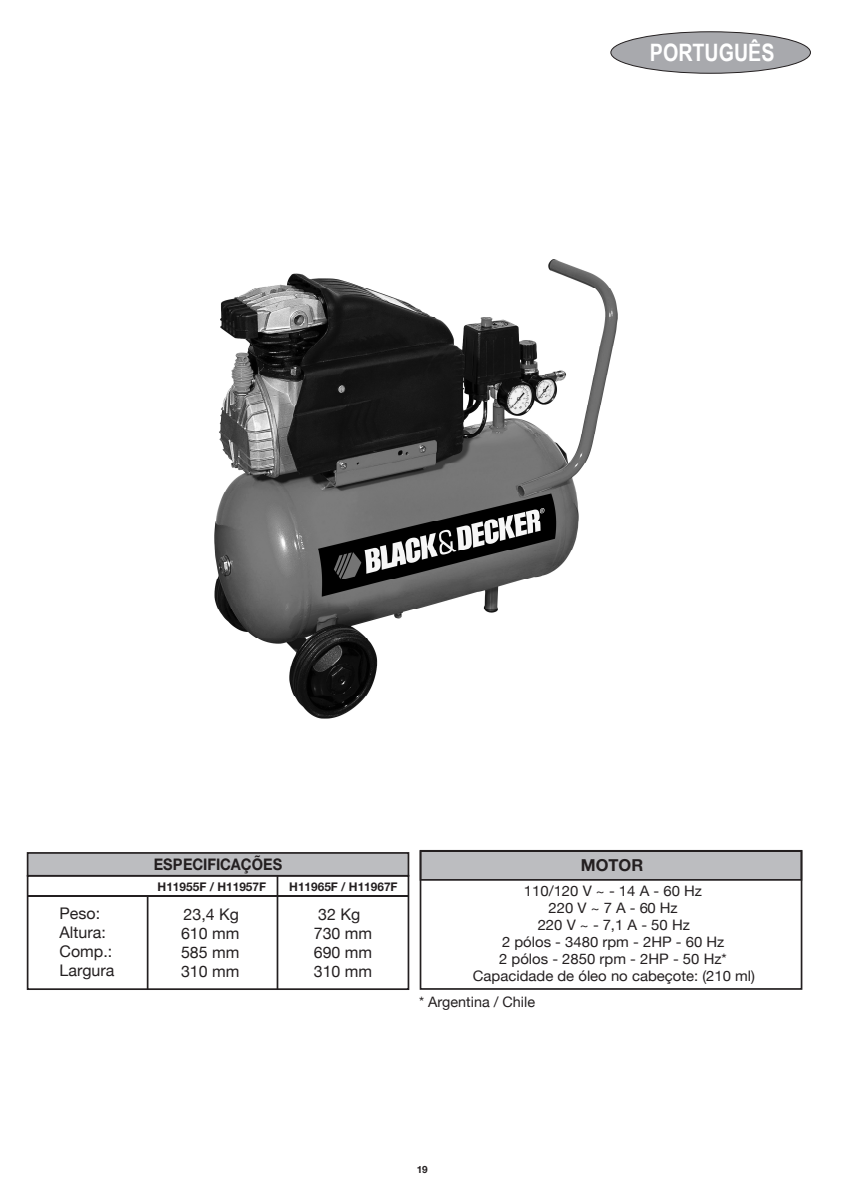
<style>
.page{position:relative;width:842px;height:1192px;background:#fff}
.page>*{position:absolute;margin:0;border:0;box-sizing:border-box;transform-origin:0 0}
.t1{font:700 24px "Arial Narrow";color:#fff}
.t2{font:700 16.6px "Helvetica Neue";color:#231f20}
.t3{font:16px/18.8px "Helvetica Neue";color:#231f20}
.t4{font:700 16px "Helvetica Neue";color:#231f20;scale:.91 1}
.t5{font:14.4px/17px "Helvetica Neue";color:#231f20;text-align:center}
.t6{font:700 12px "Helvetica Neue";color:#231f20}
.t7{font:700 10px "Helvetica Neue";color:#231f20}
</style>
<div class="page">
<div style="left:611px;top:32px;width:199px;height:41px;background:#a8a9ad;border-radius:50%"></div>
<div style="left:611px;top:32px;width:200px;height:42px;border:1px solid #231f20;border-radius:50%"></div>
<div style="left:421px;top:851px;width:380px;height:29px;background:#bcbdc0"></div>
<div style="left:420px;top:850px;width:382px;height:31px;border:2px solid #231f20"></div>
<div style="left:420px;top:850px;width:382px;height:140px;border:2px solid #231f20"></div>
<div style="left:27px;top:875px;width:382px;height:115px;border:2px solid #231f20"></div>
<div style="left:28px;top:853px;width:380px;height:23px;background:#bcbdc0"></div>
<div style="left:27px;top:852px;width:382px;height:25px;border:2px solid #231f20"></div>
<hr style="left:27px;top:895px;width:381px;height:2px;background:#231f20">
<hr style="left:277px;top:876px;width:1px;height:113px;background:#231f20">
<hr style="left:147px;top:896px;width:1px;height:93px;background:#231f20">
<img style="left:215px;top:259px;width:403px;height:459px">
<h1 class="t1" style="left:650px;top:38px;width:126px">PORTUGUÊS</h1>
<p class="t3" style="left:60px;top:904px;width:56px">Peso:<br>Altura:<br>Comp.:<br>Largura</p>
<p class="t4" style="left:154px;top:854px;width:143px">ESPECIFICAÇÕES</p>
<p class="t6" style="left:158px;top:880px;width:110px">H11955F / H11957F</p>
<p class="t6" style="left:289px;top:880px;width:110px">H11965F / H11967F</p>
<p class="t3" style="left:181px;top:905px;width:60px;text-align:justify">23,4 Kg 610 mm 585 mm 310 mm</p>
<p class="t3" style="left:314px;top:905px;width:60px">32 Kg<br>730 mm<br>690 mm<br>310 mm</p>
<p class="t2" style="left:581px;top:855px;width:64px">MOTOR</p>
<p class="t5" style="left:473px;top:882px;width:284px">110/120 V ~ - 14 A - 60 Hz<br>220 V ~ 7 A - 60 Hz<br>220 V ~ - 7,1 A - 50 Hz<br>2 pólos - 3480 rpm - 2HP - 60 Hz<br>2 pólos - 2850 rpm - 2HP - 50 Hz*<br>Capacidade de óleo no cabeçote: (210 ml)</p>
<p class="t5" style="left:419px;top:994px;width:118px">* Argentina / Chile</p>
<p class="t7" style="left:417px;top:1163px;width:13px">19</p>
</div>
